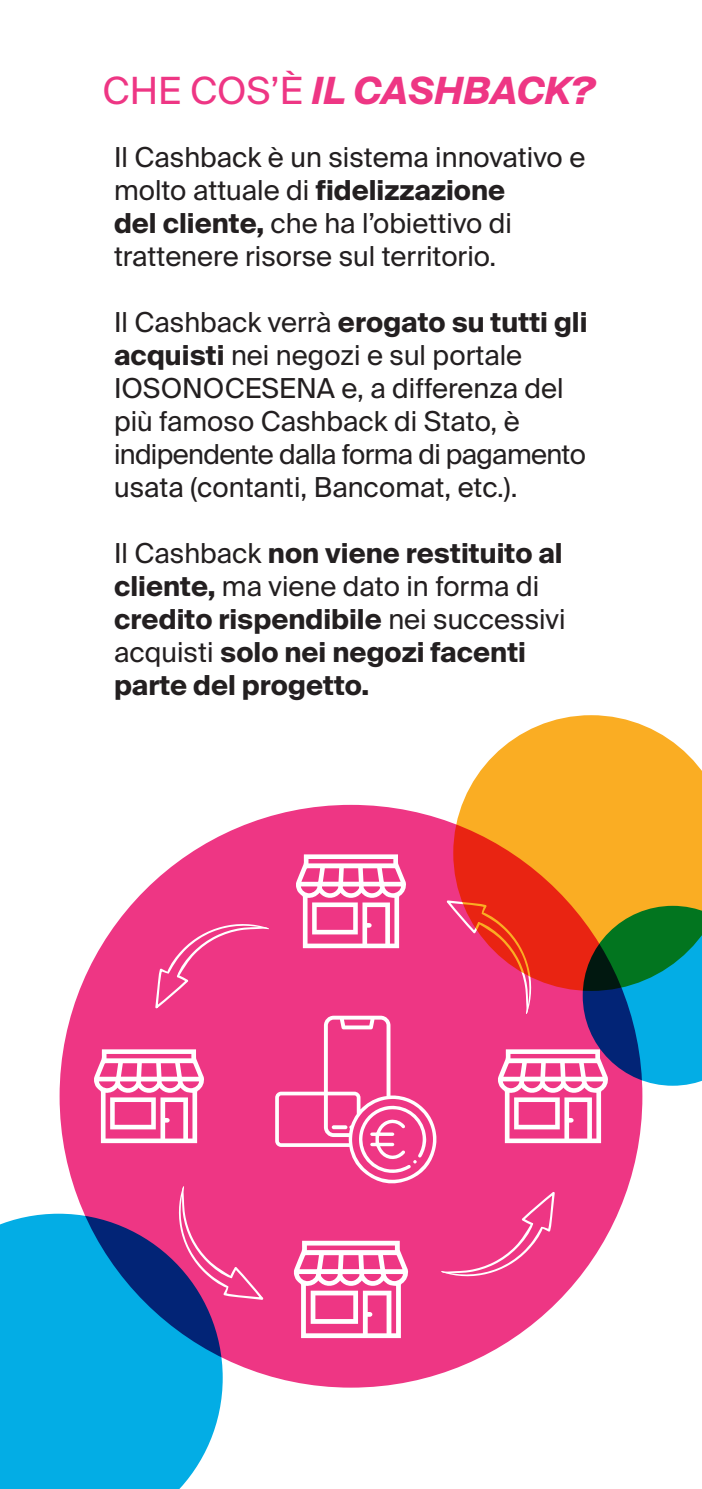
<style>
.page{position:relative;width:702px;height:1489px;background:#fff}
.page>*{position:absolute;margin:0;border:0;box-sizing:border-box;transform-origin:0 0}
.t1{font:italic 700 37.5px "Suisse Intl";color:#ee3684}
.t2{font:27.5px/33px "Suisse Intl";color:#231f20}
.t3{font:700 27.5px/33px "Suisse Intl";color:#231f20}
.s1{font-weight:400;font-style:normal}
.s2{font-weight:700}
.s3{font-weight:400}
</style>
<div class="page">
<div style="left:60px;top:804px;width:582px;height:583px;background:#ee3684;border-radius:50%"></div>
<svg style="left:94px;top:1049px;width:110px;height:94px"></svg>
<svg style="left:155px;top:924px;width:114px;height:84px"></svg>
<svg style="left:178px;top:1186px;width:86px;height:113px"></svg>
<svg style="left:275px;top:854px;width:427px;height:483px"></svg>
<svg style="left:453px;top:715px;width:249px;height:275px;fill:#faad23"></svg>
<svg style="left:0;top:1213px;width:223px;height:275px;fill:#03ade5"></svg>
<h1 class="t1" style="left:102px;top:69px;width:493px"><span class="s1">CHE COS’È</span> IL CASHBACK?</h1>
<p class="t2" style="left:114px;top:141px;width:472px">Il Cashback è un sistema innovativo e molto attuale di <span class="s2">fidelizzazione<br>del cliente,</span> che ha l’obiettivo di trattenere risorse sul territorio.</p>
<p class="t2" style="left:114px;top:306px;width:475px">Il Cashback verrà <span class="s2">erogato su tutti gli acquisti</span> nei negozi e sul portale IOSONOCESENA e, a differenza del più famoso Cashback di Stato, è indipendente dalla forma di pagamento usata (contanti, Bancomat, etc.).</p>
<p class="t3" style="left:114px;top:537px;width:453px"><span class="s3">Il Cashback</span> non viene restituito al cliente, <span class="s3">ma viene dato in forma di </span>credito rispendibile <span class="s3">nei successivi acquisti</span> solo nei negozi facenti parte del progetto.</p>
</div>
